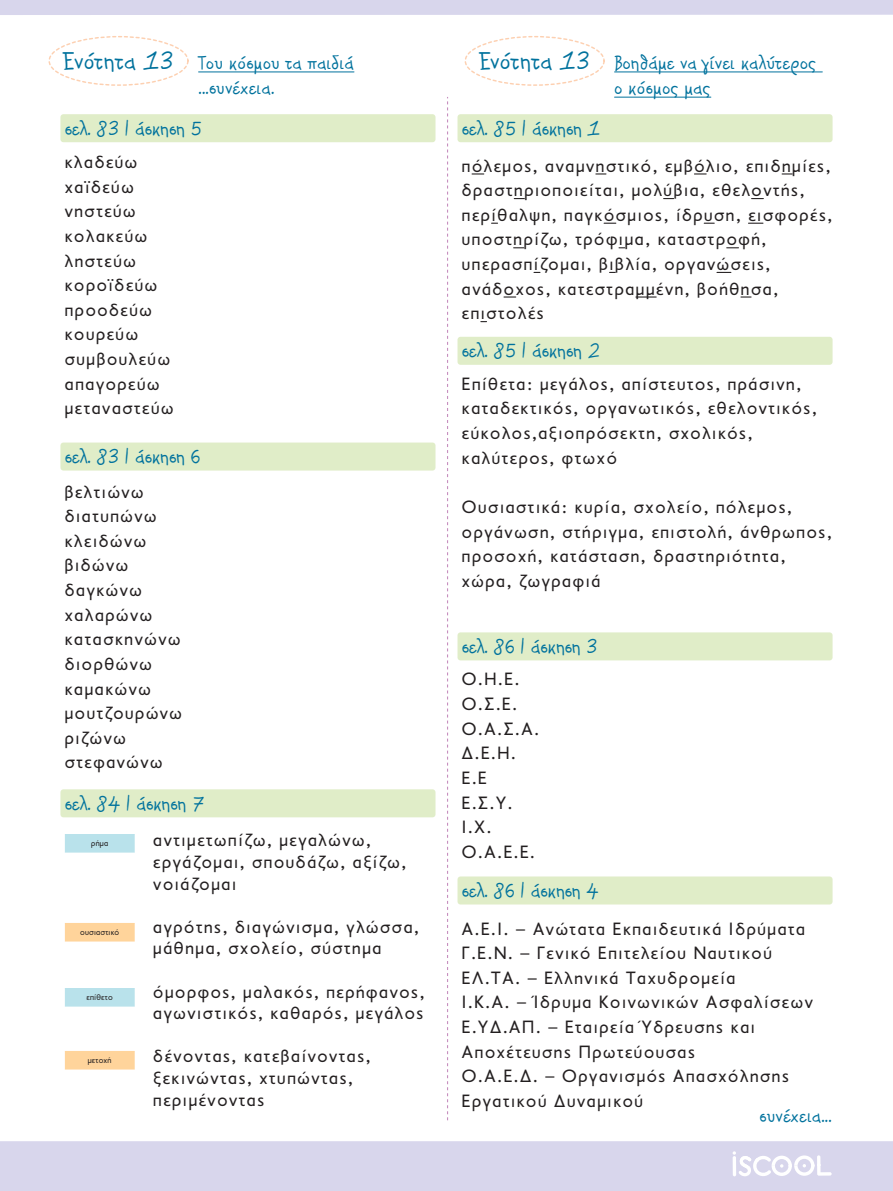
<style>
.page{position:relative;width:893px;height:1191px;background:#fff}
.page>*{position:absolute;margin:0;border:0;box-sizing:border-box;transform-origin:0 0}
.t1{font:27px "PF Kids Pro Grade Five";letter-spacing:.02em;color:#00729d}
.t2{font:21.6px "PF Kids Pro Grade Five";color:#00729d}
.t3{font:21px/25.2px "PF Kids Pro Grade Five";letter-spacing:.02em;color:#00729d}
.t4{font:18px/24.6px "PF Transport";letter-spacing:.09em;color:#231f20}
.t5{font:8.4px "PF Transport";letter-spacing:.025em;color:#231f20}
.s1{font-size:27px}
</style>
<div class="page">
<div style="left:60px;top:114px;width:375px;height:28px;background:#e0edc8;border-radius:3px"></div>
<div style="left:60px;top:442px;width:375px;height:28px;background:#e0edc8;border-radius:3px"></div>
<div style="left:60px;top:789px;width:375px;height:28px;background:#e0edc8;border-radius:3px"></div>
<div style="left:0;top:1141px;width:893px;height:50px;background:#d8d6ec"></div>
<div style="left:0;top:0;width:893px;height:15px;background:#d8d6ec"></div>
<svg style="left:733px;top:1151px;width:99px;height:26px"></svg>
<svg style="left:447px;top:97px;width:1px;height:1023px"></svg>
<div style="left:48px;top:36px;width:141px;height:50px;border:1px dashed #fdd0b1;border-radius:50%"></div>
<div style="left:457px;top:114px;width:376px;height:28px;background:#e0edc8;border-radius:3px"></div>
<div style="left:465px;top:36px;width:140px;height:50px;border:1px dashed #fdd0b1;border-radius:50%"></div>
<hr style="left:614px;top:72px;width:208px;height:1px;background:#00729d">
<hr style="left:614px;top:97px;width:97px;height:1px;background:#00729d">
<hr style="left:199px;top:72px;width:155px;height:1px;background:#00729d">
<svg style="left:472px;top:173px;width:12px;height:1px"></svg>
<svg style="left:694px;top:173px;width:12px;height:1px"></svg>
<svg style="left:604px;top:223px;width:12px;height:1px"></svg>
<svg style="left:748px;top:223px;width:15px;height:1px"></svg>
<svg style="left:717px;top:272px;width:14px;height:1px"></svg>
<svg style="left:504px;top:296px;width:12px;height:1px"></svg>
<svg style="left:636px;top:296px;width:20px;height:1px"></svg>
<div style="left:457px;top:337px;width:376px;height:28px;background:#e0edc8;border-radius:3px"></div>
<div style="left:457px;top:632px;width:376px;height:28px;background:#e0edc8;border-radius:3px"></div>
<div style="left:457px;top:876px;width:376px;height:28px;background:#e0edc8;border-radius:3px"></div>
<svg style="left:65px;top:923px;width:70px;height:18px"></svg>
<svg style="left:65px;top:1051px;width:70px;height:18px"></svg>
<svg style="left:65px;top:834px;width:70px;height:18px"></svg>
<svg style="left:65px;top:988px;width:70px;height:18px"></svg>
<h1 class="t1" style="left:63px;top:38px;width:112px">Ενότητα 13</h1>
<p class="t3" style="left:614px;top:49px;width:203px;text-indent:-135px"><span class="s1">Ενότητα 13</span> Βοηθάµε να γίνει καλύτερος ο κόσµος µας</p>
<p class="t3" style="left:199px;top:49px;width:157px">Του κόσµου τα παιδιά ...συνέχεια.</p>
<p class="t2" style="left:65px;top:110px;width:138px">σελ. 83 | άσκηση 5</p>
<p class="t4" style="left:65px;top:150px;width:110px">κλαδεύω χαϊδεύω νηστεύω κολακεύω ληστεύω κοροϊδεύω προοδεύω κουρεύω συµβουλεύω απαγορεύω µεταναστεύω</p>
<p class="t2" style="left:65px;top:439px;width:137px">σελ. 83 | άσκηση 6</p>
<p class="t4" style="left:65px;top:479px;width:119px">βελτιώνω διατυπώνω κλειδώνω βιδώνω δαγκώνω χαλαρώνω κατασκηνώνω διορθώνω καµακώνω µουτζουρώνω ριζώνω στεφανώνω</p>
<p class="t2" style="left:65px;top:785px;width:141px">σελ. 84 | άσκηση 7</p>
<p class="t5" style="left:91px;top:838px;width:18px">ρήµα</p>
<p class="t5" style="left:80px;top:927px;width:41px">ουσιαστικό</p>
<p class="t5" style="left:87px;top:992px;width:28px">επίθετο</p>
<p class="t5" style="left:88px;top:1055px;width:25px">µετοχή</p>
<p class="t4" style="left:153px;top:829px;width:254px;line-height:21.6px">αντιµετωπίζω, µεγαλώνω, εργάζοµαι, σπουδάζω, αξίζω, νοιάζοµαι</p>
<p class="t4" style="left:153px;top:916px;width:267px;line-height:21.6px">αγρότης, διαγώνισµα, γλώσσα, µάθηµα, σχολείο, σύστηµα</p>
<p class="t4" style="left:153px;top:980px;width:272px;line-height:21.6px">όµορφος, µαλακός, περήφανος, αγωνιστικός, καθαρός, µεγάλος</p>
<p class="t4" style="left:153px;top:1045px;width:219px;line-height:21.6px">δένοντας, κατεβαίνοντας, ξεκινώντας, χτυπώντας, περιµένοντας</p>
<p class="t2" style="left:462px;top:110px;width:140px">σελ. 85 | άσκηση 1</p>
<p class="t4" style="left:462px;top:153px;width:372px">πόλεµος, αναµνηστικό, εµβόλιο, επιδηµίες, δραστηριοποιείται, µολύβια, εθελοντής, περίθαλψη, παγκόσµιος, ίδρυση, εισφορές, υποστηρίζω, τρόφιµα, καταστροφή, υπερασπίζοµαι, βιβλία, οργανώσεις, ανάδοχος, κατεστραµµένη, βοήθησα, επιστολές</p>
<p class="t2" style="left:462px;top:333px;width:139px">σελ. 85 | άσκηση 2</p>
<p class="t4" style="left:462px;top:371px;width:356px">Επίθετα: µεγάλος, απίστευτος, πράσινη, καταδεκτικός, οργανωτικός, εθελοντικός, εύκολος,αξιοπρόσεκτη, σχολικός, καλύτερος, φτωχό</p>
<p class="t4" style="left:462px;top:494px;width:371px">Ουσιαστικά: κυρία, σχολείο, πόλεµος, οργάνωση, στήριγµα, επιστολή, άνθρωπος, προσοχή, κατάσταση, δραστηριότητα, χώρα, ζωγραφιά</p>
<p class="t2" style="left:462px;top:628px;width:137px">σελ. 86 | άσκηση 3</p>
<p class="t4" style="left:462px;top:667px;width:79px">Ο.Η.Ε.<br>Ο.Σ.Ε.<br>Ο.Α.Σ.Α. ∆.Ε.Η.<br>Ε.Ε<br>Ε.Σ.Υ.<br>Ι.Χ.<br>Ο.Α.Ε.Ε.</p>
<p class="t2" style="left:462px;top:872px;width:138px">σελ. 86 | άσκηση 4</p>
<p class="t4" style="left:462px;top:916px;width:352px">Α.Ε.Ι. – Ανώτατα Εκπαιδευτικά Ιδρύµατα<br>Γ.Ε.Ν. – Γενικό Επιτελείου Ναυτικού<br>ΕΛ.ΤΑ. – Ελληνικά Ταχυδροµεία<br>Ι.Κ.Α. – Ίδρυµα Κοινωνικών Ασφαλίσεων<br>Ε.Υ∆.ΑΠ. – Εταιρεία Ύδρευσης και<br>Αποχέτευσης Πρωτεύουσας<br>Ο.Α.Ε.∆. – Οργανισµός Απασχόλησης<br>Εργατικού ∆υναµικού</p>
<p class="t3" style="left:759px;top:1102px;width:74px">συνέχεια...</p>
</div>
